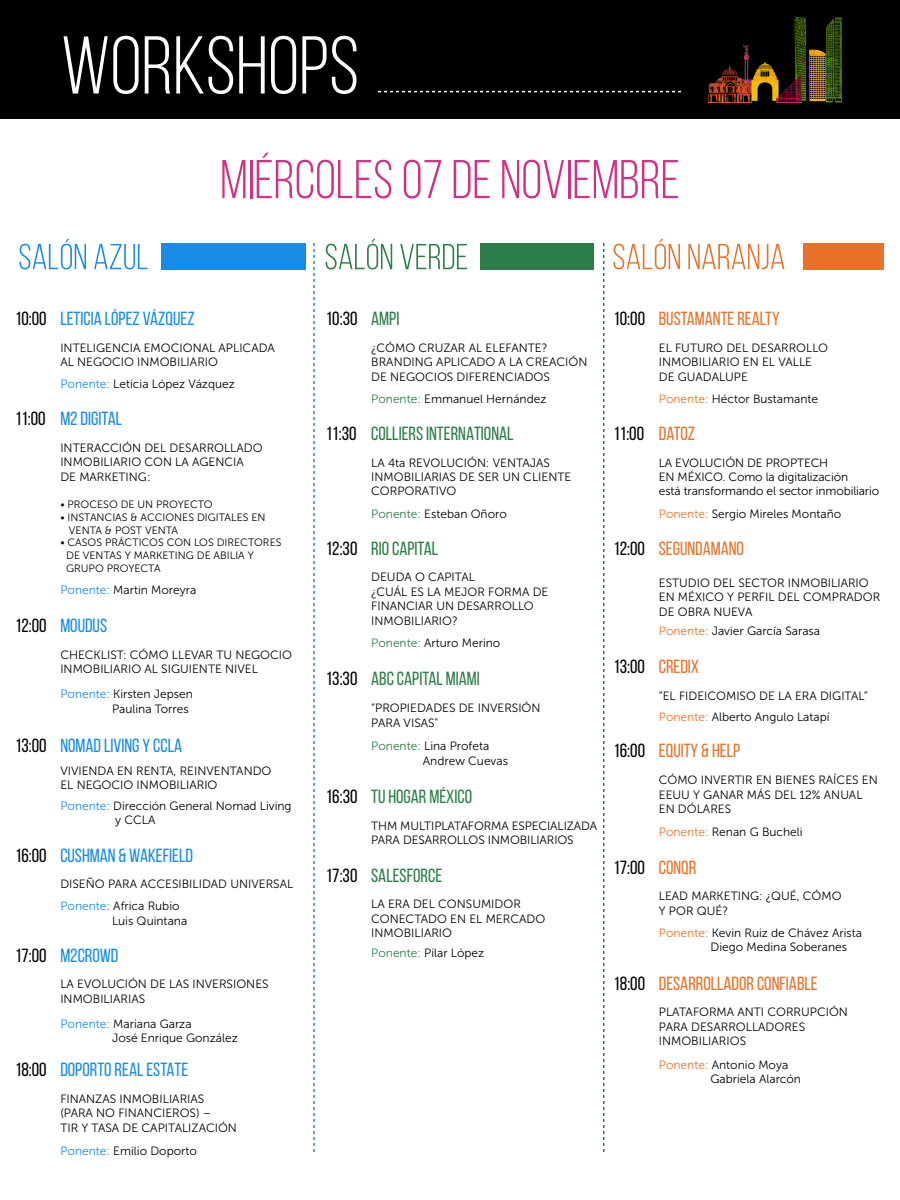
<style>
.page{position:relative;width:900px;height:1200px;background:#fff}
.page>*{position:absolute;margin:0;border:0;box-sizing:border-box;transform-origin:0 0}
.t1{font:81.75px "Bebas Neue";color:#fff}
.t2{font:54.45px "Bebas Neue";color:#cf3387}
.t3{font:19.05px "Bebas Neue";color:#188ce5}
.t4{font:19.05px "Bebas Neue";color:#e67328}
.t5{font:19.05px "Bebas Neue";color:#000}
.t6{font:19.05px "Bebas Neue";color:#2c7e49}
.t7{font:12px/14.4px "Museo Sans 300";color:#000}
.t8{font:10.65px/12.8px "Museo Sans 300";color:#000}
.s1{color:#000}
.s2{color:#2c7e49}
.s3{color:#188ce5}
.s4{color:#e67328}
</style>
<div class="page">
<div style="left:0;top:0;width:900px;height:118px;background:#000"></div>
<svg style="left:378px;top:91px;width:303px;height:1px"></svg>
<img style="left:709px;top:16px;width:134px;height:87px">
<svg style="left:20px;top:239px;width:66px;height:30px"></svg>
<svg style="left:94px;top:244px;width:53px;height:25px"></svg>
<div style="left:161px;top:243px;width:145px;height:26px;background:#188ce5"></div>
<svg style="left:313px;top:243px;width:2px;height:909px"></svg>
<div style="left:480px;top:243px;width:114px;height:26px;background:#2c7e49"></div>
<svg style="left:603px;top:243px;width:1px;height:909px"></svg>
<svg style="left:326px;top:239px;width:66px;height:30px"></svg>
<svg style="left:400px;top:244px;width:67px;height:25px"></svg>
<div style="left:803px;top:243px;width:81px;height:26px;background:#e67328"></div>
<svg style="left:613px;top:239px;width:67px;height:30px"></svg>
<svg style="left:688px;top:244px;width:96px;height:25px"></svg>
<h1 class="t1" style="left:61px;top:22px;width:300px">WORKSHOPS</h1>
<h2 class="t2" style="left:220px;top:150px;width:461px">MIÉRCOLES 07 DE NOVIEMBRE</h2>
<h3 class="t3" style="left:15px;top:308px;width:181px"><span class="s1">10:00</span> LETICIA LÓPEZ VÁZQUEZ</h3>
<h3 class="t5" style="left:326px;top:308px;width:75px">10:30 <span class="s2">AMPI</span></h3>
<h3 class="t4" style="left:613px;top:308px;width:168px"><span class="s1">10:00</span> BUSTAMANTE REALTY</h3>
<h3 class="t5" style="left:15px;top:408px;width:32px">11:00</h3>
<h3 class="t5" style="left:15px;top:615px;width:33px">12:00</h3>
<p class="t7" style="left:60px;top:341px;width:216px">INTELIGENCIA EMOCIONAL APLICADA<br>AL NEGOCIO INMOBILIARIO</p>
<p class="t7" style="left:60px;top:377px;width:176px"><span class="s3">Ponente:</span> Leticia López Vázquez</p>
<h3 class="t3" style="left:60px;top:408px;width:63px">M2 DIGITAL</h3>
<p class="t7" style="left:60px;top:441px;width:204px">INTERACCIÓN DEL DESARROLLADO<br>INMOBILIARIO CON LA AGENCIA<br>DE MARKETING:</p>
<p class="t8" style="left:60px;top:498px;width:154px">• PROCESO DE UN PROYECTO</p>
<p class="t8" style="left:69px;top:511px;width:198px;text-indent:-9px">• INSTANCIAS &amp; ACCIONES DIGITALES EN<br>VENTA &amp; POST VENTA</p>
<p class="t8" style="left:66px;top:536px;width:217px;text-indent:-6px">• CASOS PRÁCTICOS CON LOS DIRECTORES<br>DE VENTAS Y MARKETING DE ABILIA Y<br>GRUPO PROYECTA</p>
<p class="t7" style="left:60px;top:583px;width:137px"><span class="s3">Ponente:</span> Martin Moreyra</p>
<h3 class="t3" style="left:60px;top:615px;width:48px">MOUDUS</h3>
<p class="t7" style="left:60px;top:648px;width:233px">CHECKLIST: CÓMO LLEVAR TU NEGOCIO<br>INMOBILIARIO AL SIGUIENTE NIVEL</p>
<p class="t7" style="left:112px;top:687px;width:82px;text-indent:-52px"><span class="s3">Ponente:</span> Kirsten Jepsen<br>Paulina Torres</p>
<h3 class="t3" style="left:15px;top:735px;width:169px"><span class="s1">13:00</span> NOMAD LIVING Y CCLA</h3>
<p class="t7" style="left:60px;top:764px;width:213px">VIVIENDA EN RENTA, REINVENTANDO<br>EL NEGOCIO INMOBILIARIO</p>
<p class="t7" style="left:115px;top:799px;width:178px;text-indent:-55px"><span class="s3">Ponente:</span> Dirección General Nomad Living y CCLA</p>
<h3 class="t5" style="left:15px;top:845px;width:33px">16:00</h3>
<h3 class="t3" style="left:60px;top:845px;width:134px">CUSHMAN &amp; WAKEFIELD</h3>
<p class="t7" style="left:60px;top:877px;width:234px">DISEÑO PARA ACCESIBILIDAD UNIVERSAL</p>
<p class="t7" style="left:112px;top:899px;width:77px;text-indent:-52px"><span class="s3">Ponente:</span> Africa Rubio<br>Luis Quintana</p>
<h3 class="t5" style="left:15px;top:945px;width:33px">17:00</h3>
<h3 class="t3" style="left:60px;top:945px;width:60px">M2CROWD</h3>
<p class="t7" style="left:60px;top:977px;width:210px">LA EVOLUCIÓN DE LAS INVERSIONES<br>INMOBILIARIAS</p>
<p class="t7" style="left:112px;top:1016px;width:127px;text-indent:-52px"><span class="s3">Ponente:</span> Mariana Garza<br>José Enrique González</p>
<h3 class="t5" style="left:15px;top:1059px;width:33px">18:00</h3>
<h3 class="t3" style="left:60px;top:1059px;width:129px">DOPORTO REAL ESTATE</h3>
<p class="t7" style="left:60px;top:1092px;width:178px">FINANZAS INMOBILIARIAS (PARA NO FINANCIEROS) –<br>TIR Y TASA DE CAPITALIZACIÓN</p>
<p class="t7" style="left:60px;top:1144px;width:138px"><span class="s3">Ponente:</span> Emilio Doporto</p>
<h3 class="t5" style="left:326px;top:423px;width:32px">11:30</h3>
<h3 class="t5" style="left:326px;top:538px;width:33px">12:30</h3>
<p class="t7" style="left:371px;top:341px;width:218px">¿CÓMO CRUZAR AL ELEFANTE?<br>BRANDING APLICADO A LA CREACIÓN<br>DE NEGOCIOS DIFERENCIADOS</p>
<p class="t7" style="left:371px;top:391px;width:177px"><span class="s2">Ponente:</span> Emmanuel Hernández</p>
<h3 class="t6" style="left:371px;top:423px;width:144px">COLLIERS INTERNATIONAL</h3>
<p class="t7" style="left:371px;top:455px;width:202px">LA 4ta REVOLUCIÓN: VENTAJAS<br>INMOBILIARIAS DE SER UN CLIENTE<br>CORPORATIVO</p>
<p class="t7" style="left:371px;top:507px;width:137px"><span class="s2">Ponente:</span> Esteban Oñoro</p>
<h3 class="t6" style="left:371px;top:538px;width:68px">RIO CAPITAL</h3>
<p class="t7" style="left:371px;top:570px;width:179px">DEUDA O CAPITAL<br>¿CUÁL ES LA MEJOR FORMA DE<br>FINANCIAR UN DESARROLLO<br>INMOBILIARIO?</p>
<p class="t7" style="left:371px;top:636px;width:131px"><span class="s2">Ponente:</span> Arturo Merino</p>
<h3 class="t6" style="left:326px;top:669px;width:156px"><span class="s1">13:30</span> ABC CAPITAL MIAMI</h3>
<p class="t7" style="left:371px;top:701px;width:171px">“PROPIEDADES DE INVERSIÓN<br>PARA VISAS"</p>
<h3 class="t5" style="left:326px;top:786px;width:33px">16:30</h3>
<h3 class="t5" style="left:326px;top:865px;width:33px">17:30</h3>
<p class="t7" style="left:423px;top:739px;width:87px;text-indent:-52px"><span class="s2">Ponente:</span> Lina Profeta<br>Andrew Cuevas</p>
<h3 class="t6" style="left:371px;top:786px;width:102px">TU HOGAR MÉXICO</h3>
<p class="t7" style="left:371px;top:818px;width:228px">THM MULTIPLATAFORMA ESPECIALIZADA<br>PARA DESARROLLOS INMOBILIARIOS</p>
<h3 class="t6" style="left:371px;top:865px;width:72px">SALESFORCE</h3>
<p class="t7" style="left:371px;top:897px;width:176px">LA ERA DEL CONSUMIDOR<br>CONECTADO EN EL MERCADO<br>INMOBILIARIO</p>
<p class="t7" style="left:371px;top:946px;width:115px"><span class="s2">Ponente:</span> Pilar López</p>
<h3 class="t5" style="left:613px;top:423px;width:32px">11:00</h3>
<h3 class="t5" style="left:613px;top:538px;width:33px">12:00</h3>
<p class="t7" style="left:659px;top:341px;width:171px">EL FUTURO DEL DESARROLLO<br>INMOBILIARIO EN EL VALLE<br>DE GUADALUPE</p>
<p class="t7" style="left:659px;top:391px;width:161px"><span class="s4">Ponente:</span> Héctor Bustamante</p>
<h3 class="t4" style="left:659px;top:423px;width:38px">DATOZ</h3>
<p class="t7" style="left:659px;top:455px;width:222px">LA EVOLUCIÓN DE PROPTECH<br>EN MÉXICO. Como la digitalización<br>está transformando el sector inmobiliario</p>
<p class="t7" style="left:659px;top:507px;width:184px"><span class="s4">Ponente:</span> Sergio Mireles Montaño</p>
<h3 class="t4" style="left:659px;top:538px;width:87px">SEGUNDAMANO</h3>
<p class="t7" style="left:659px;top:575px;width:223px">ESTUDIO DEL SECTOR INMOBILIARIO<br>EN MÉXICO Y PERFIL DEL COMPRADOR<br>DE OBRA NUEVA</p>
<p class="t7" style="left:659px;top:624px;width:163px"><span class="s4">Ponente:</span> Javier García Sarasa</p>
<h3 class="t4" style="left:613px;top:657px;width:87px"><span class="s1">13:00</span> CREDIX</h3>
<p class="t7" style="left:659px;top:686px;width:210px;line-height:20.7px">“EL FIDEICOMISO DE LA ERA DIGITAL”<br><span class="s4">Ponente:</span> Alberto Angulo Latapí</p>
<h3 class="t5" style="left:613px;top:741px;width:33px">16:00</h3>
<p class="t7" style="left:659px;top:773px;width:220px">CÓMO INVERTIR EN BIENES RAÍCES EN<br>EEUU Y GANAR MÁS DEL 12% ANUAL<br>EN DÓLARES</p>
<h3 class="t4" style="left:659px;top:741px;width:83px">EQUITY &amp; HELP</h3>
<h3 class="t5" style="left:613px;top:857px;width:33px">17:00</h3>
<h3 class="t5" style="left:613px;top:973px;width:33px">18:00</h3>
<p class="t7" style="left:659px;top:825px;width:145px"><span class="s4">Ponente:</span> Renan G Bucheli</p>
<h3 class="t4" style="left:659px;top:857px;width:39px">CONQR</h3>
<p class="t7" style="left:659px;top:889px;width:184px">LEAD MARKETING: ¿QUÉ, CÓMO<br>Y POR QUÉ?</p>
<p class="t7" style="left:711px;top:926px;width:153px;text-indent:-52px"><span class="s4">Ponente:</span> Kevin Ruiz de Chávez Arista<br>Diego Medina Soberanes</p>
<h3 class="t4" style="left:659px;top:973px;width:160px">DESARROLLADOR CONFIABLE</h3>
<p class="t7" style="left:659px;top:1005px;width:191px">PLATAFORMA ANTI CORRUPCIÓN<br>PARA DESARROLLADORES<br>INMOBILIARIOS</p>
<p class="t7" style="left:711px;top:1058px;width:92px;text-indent:-52px"><span class="s4">Ponente:</span> Antonio Moya<br>Gabriela Alarcón</p>
</div>
